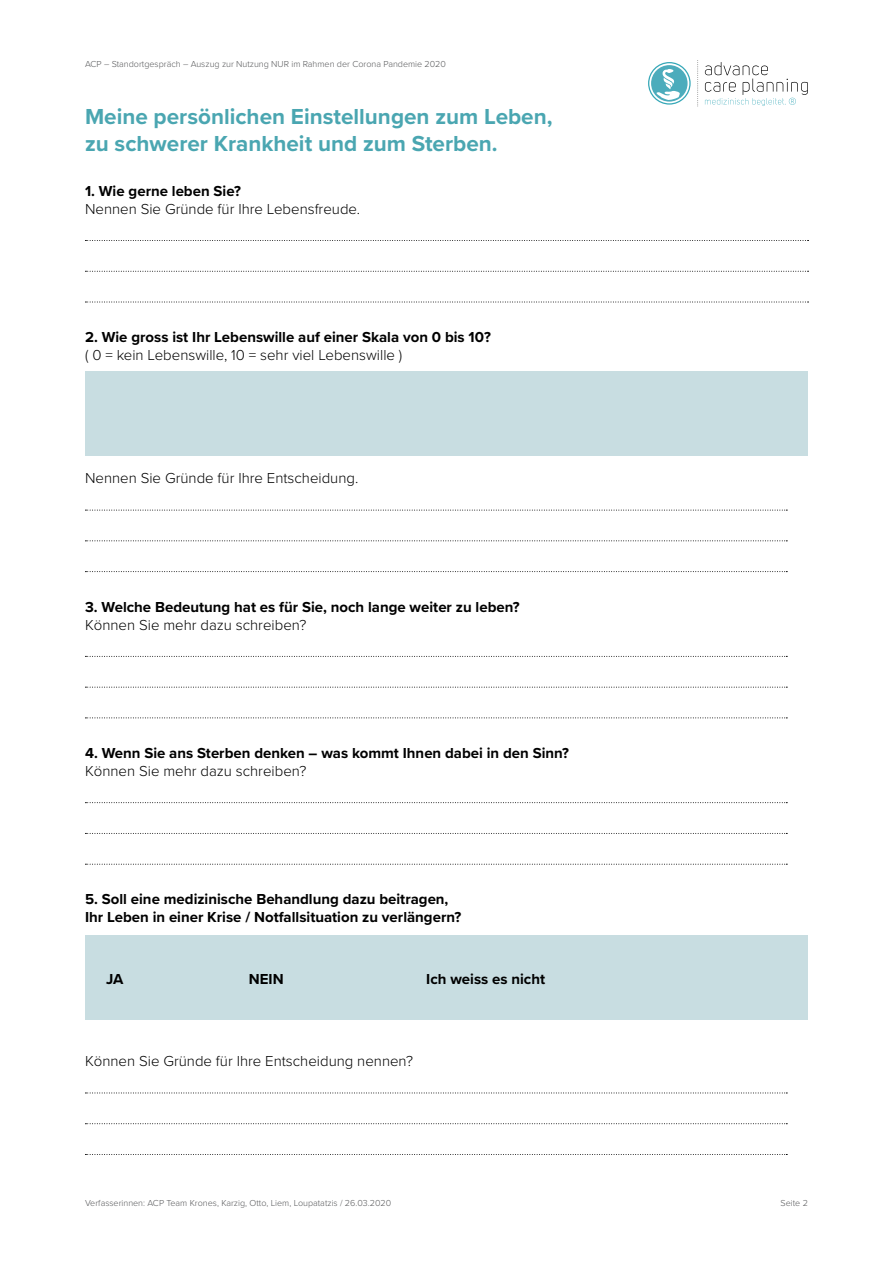
<style>
.page{position:relative;width:893px;height:1263px;background:#fff}
.page>*{position:absolute;margin:0;border:0;box-sizing:border-box;transform-origin:0 0}
.Untertitel{font:700 22.5px/27px "Proxima Nova";color:#4aa6b1}
.Lauftext{font:700 15px/18px "Proxima Nova";color:#000}
.Lauftext-2{font:300 15px "Proxima Nova";color:#000}
.t1{font:300 9px "Proxima Nova";color:#58595b}
</style>
<div class="page">
<svg style="left:697px;top:60px;width:1px;height:46px"></svg>
<svg style="left:648px;top:62px;width:43px;height:43px"></svg>
<svg style="left:705px;top:62px;width:103px;height:44px"></svg>
<div style="left:85px;top:371px;width:723px;height:85px;background:#c8dde1"></div>
<svg style="left:85px;top:510px;width:702px;height:1px"></svg>
<svg style="left:85px;top:540px;width:702px;height:1px"></svg>
<svg style="left:85px;top:571px;width:702px;height:1px"></svg>
<svg style="left:85px;top:656px;width:702px;height:1px"></svg>
<svg style="left:85px;top:687px;width:702px;height:1px"></svg>
<svg style="left:85px;top:717px;width:702px;height:1px"></svg>
<svg style="left:85px;top:802px;width:702px;height:1px"></svg>
<svg style="left:85px;top:833px;width:702px;height:1px"></svg>
<svg style="left:85px;top:864px;width:702px;height:1px"></svg>
<svg style="left:85px;top:1092px;width:702px;height:1px"></svg>
<svg style="left:85px;top:1123px;width:702px;height:1px"></svg>
<svg style="left:85px;top:1154px;width:702px;height:1px"></svg>
<svg style="left:85px;top:240px;width:723px;height:1px"></svg>
<svg style="left:85px;top:271px;width:723px;height:1px"></svg>
<svg style="left:85px;top:302px;width:723px;height:1px"></svg>
<div style="left:85px;top:935px;width:723px;height:85px;background:#c8dde1"></div>
<p class="t1" style="left:85px;top:57px;width:362px">ACP – Standortgespräch – Auszug zur Nutzung NUR im Rahmen der Corona Pandemie 2020</p>
<p class="Untertitel" style="left:85px;top:103px;width:469px">Meine persönlichen Einstellungen zum Leben, zu schwerer Krankheit und zum Sterben.</p>
<p class="Lauftext" style="left:85px;top:181px;width:157px">1. Wie gerne leben Sie?</p>
<p class="Lauftext-2" style="left:85px;top:197px;width:277px">Nennen Sie Gründe für Ihre Lebensfreude.</p>
<p class="Lauftext" style="left:85px;top:328px;width:407px">2. Wie gross ist Ihr Lebenswille auf einer Skala von 0 bis 10?</p>
<p class="Lauftext-2" style="left:85px;top:344px;width:319px">( 0 = kein Lebenswille, 10 = sehr viel Lebenswille )</p>
<p class="Lauftext-2" style="left:85px;top:467px;width:275px">Nennen Sie Gründe für Ihre Entscheidung.</p>
<p class="Lauftext" style="left:85px;top:597px;width:436px">3. Welche Bedeutung hat es für Sie, noch lange weiter zu leben?</p>
<p class="Lauftext-2" style="left:85px;top:613px;width:223px">Können Sie mehr dazu schreiben?</p>
<p class="Lauftext" style="left:85px;top:743px;width:486px">4. Wenn Sie ans Sterben denken – was kommt Ihnen dabei in den Sinn?</p>
<p class="Lauftext-2" style="left:85px;top:760px;width:223px">Können Sie mehr dazu schreiben?</p>
<p class="Lauftext" style="left:85px;top:890px;width:378px">5. Soll eine medizinische Behandlung dazu beitragen,<br>Ihr Leben in einer Krise / Notfallsituation zu verlängern?</p>
<p class="Lauftext" style="left:106px;top:969px;width:19px">JA</p>
<p class="Lauftext" style="left:249px;top:969px;width:36px">NEIN</p>
<p class="Lauftext" style="left:426px;top:969px;width:120px">Ich weiss es nicht</p>
<p class="Lauftext-2" style="left:85px;top:1050px;width:330px">Können Sie Gründe für Ihre Entscheidung nennen?</p>
<p class="t1" style="left:85px;top:1196px;width:308px">Verfasserinnen: ACP Team Krones, Karzig, Otto, Liem, Loupatatzis / 26.03.2020</p>
<p class="t1" style="left:780px;top:1196px;width:29px">Seite 2</p>
</div>
